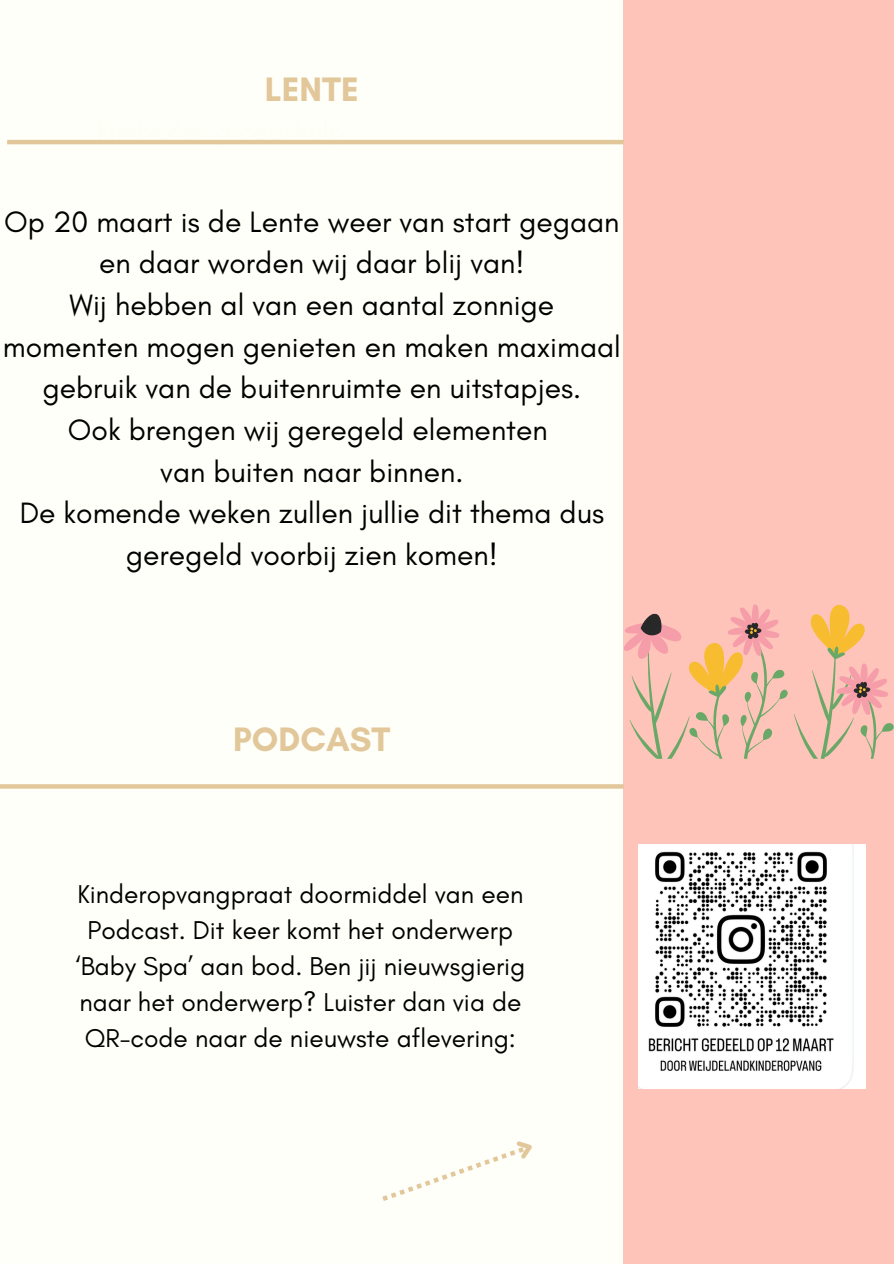
<style>
.page{position:relative;width:894px;height:1264px;background:#fff}
.page>*{position:absolute;margin:0;border:0;box-sizing:border-box;transform-origin:0 0}
.t1{font:700 34.5px "Glacial Indifference";color:#e2c79a}
.t2{font:30px/41.7px "Glacial Indifference";color:#000;text-align:center}
.t3{font:26.25px/36px "Glacial Indifference";color:#000;text-align:center}
</style>
<div class="page">
<div style="left:0;top:0;width:893px;height:1263px;background:#fffff9"></div>
<div style="left:623px;top:0;width:270px;height:1263px;background:#ffc4b9"></div>
<hr style="left:7px;top:140px;width:616px;height:4px;background:#e2c79a">
<svg style="left:624px;top:604px;width:163px;height:154px"></svg>
<svg style="left:794px;top:605px;width:99px;height:153px"></svg>
<svg style="left:0;top:784px;width:623px;height:4px;background:#e3c99e"></svg>
<svg style="left:382px;top:1141px;width:150px;height:59px"></svg>
<img style="left:638px;top:845px;width:227px;height:243px">
<h2 class="t1" style="left:265px;top:68px;width:95px">LENTE</h2>
<p class="t2" style="left:3px;top:200px;width:619px">Op 20 maart is de Lente weer van start gegaan en daar worden wij daar blij van!<br>Wij hebben al van een aantal zonnige momenten mogen genieten en maken maximaal gebruik van de buitenruimte en uitstapjes.<br>Ook brengen wij geregeld elementen<br>van buiten naar binnen.<br>De komende weken zullen jullie dit thema dus geregeld voorbij zien komen!</p>
<h1 class="t1" style="left:233px;top:717px;width:159px">PODCAST</h1>
<h2 class="t3" style="left:75px;top:876px;width:451px">Kinderopvangpraat doormiddel van een Podcast. Dit keer komt het onderwerp ‘Baby Spa’ aan bod. Ben jij nieuwsgierig naar het onderwerp? Luister dan via de QR-code naar de nieuwste aflevering:</h2>
</div>
